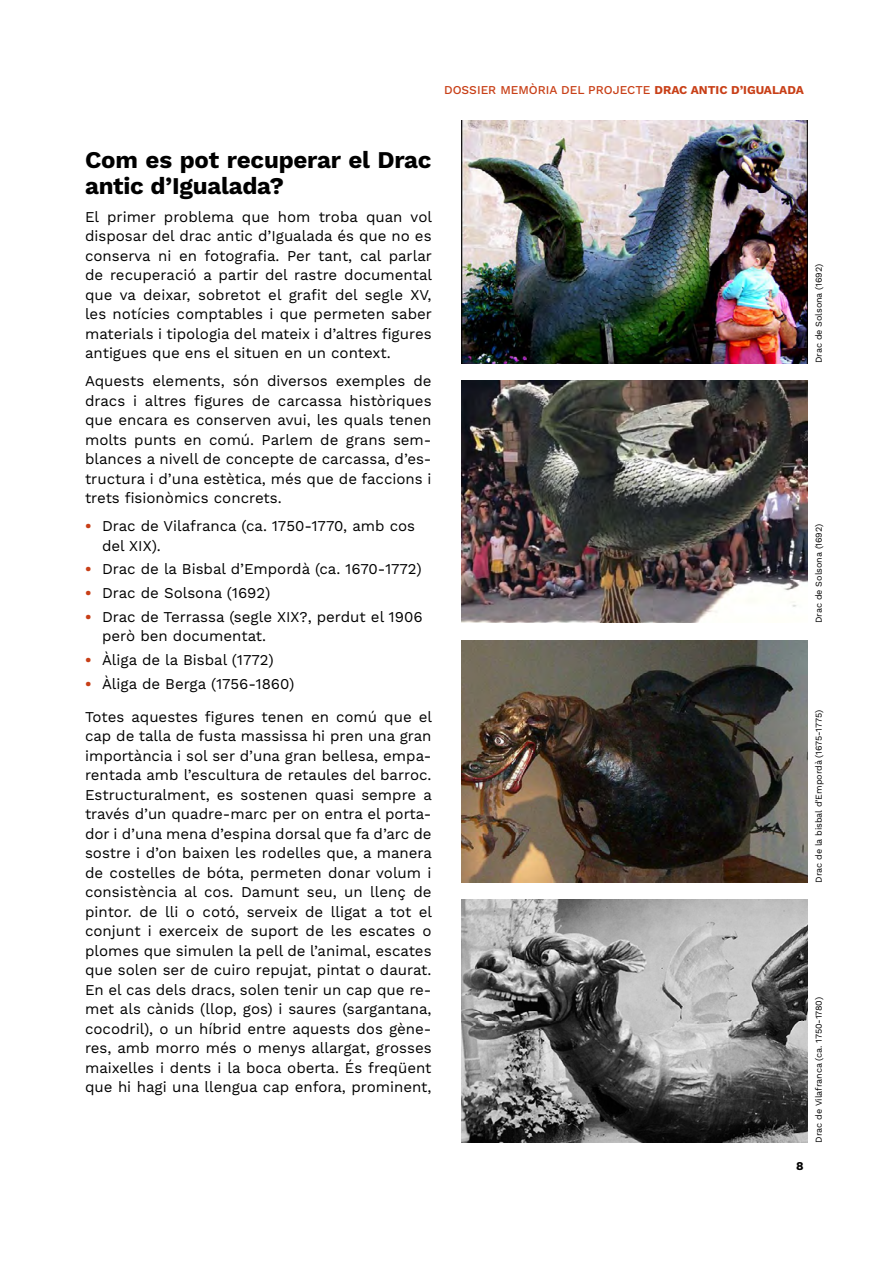
<style>
.page{position:relative;width:893px;height:1263px;background:#fff}
.page>*{position:absolute;margin:0;border:0;box-sizing:border-box;transform-origin:0 0}
.t1{font:700 24px/25.5px "Work Sans";letter-spacing:-.01em;color:#000}
.t2{font:15px/19.5px "Work Sans";color:#000;text-align:justify}
.t3{font:500 12px "Work Sans";color:#c83f17}
.t4{font:700 12px "Work Sans";color:#000}
.t5{font:9px "Work Sans";letter-spacing:-.01em;color:#000}
.s1{font-weight:700}
.s2{font-weight:700;color:#c83f17}
</style>
<div class="page">
<img style="left:461px;top:120px;width:347px;height:243px">
<img style="left:461px;top:380px;width:347px;height:243px">
<img style="left:461px;top:640px;width:347px;height:243px">
<img style="left:461px;top:900px;width:347px;height:242px">
<p class="t3" style="left:444px;top:83px;width:361px">DOSSIER MEMÒRIA DEL PROJECTE <span class="s1">DRAC ANTIC D’IGUALADA</span></p>
<h1 class="t1" style="left:85px;top:148px;width:348px">Com es pot recuperar el Drac antic d’Igualada?</h1>
<p class="t2" style="left:85px;top:207px;width:349px">El primer problema que hom troba quan vol disposar del drac antic d’Igualada és que no es conserva ni en fotografia. Per tant, cal parlar de recuperació a partir del rastre documental que va deixar, sobretot el grafit del segle XV, les notícies comptables i que permeten saber materials i tipologia del mateix i d’altres figures antigues que ens el situen en un context.</p>
<p class="t2" style="left:85px;top:372px;width:348px">Aquests elements, són diversos exemples de dracs i altres figures de carcassa històriques que encara es conserven avui, les quals tenen molts punts en comú. Parlem de grans sem&shy;blances a nivell de concepte de carcassa, d’es&shy;tructura i d’una estètica, més que de faccions i trets fisionòmics concrets.</p>
<p class="t2" style="left:102px;top:517px;width:315px;text-indent:-17px"><span class="s2">•</span> Drac de Vilafranca (ca. 1750-1770, amb cos del XIX).</p>
<p class="t2" style="left:85px;top:560px;width:338px"><span class="s2">•</span> Drac de la Bisbal d’Empordà (ca. 1670-1772)</p>
<p class="t2" style="left:85px;top:584px;width:187px"><span class="s2">•</span> Drac de Solsona (1692)</p>
<p class="t2" style="left:102px;top:608px;width:322px;text-indent:-17px"><span class="s2">•</span> Drac de Terrassa (segle XIX?, perdut el 1906 però ben documentat.</p>
<p class="t2" style="left:85px;top:651px;width:190px"><span class="s2">•</span> Àliga de la Bisbal (1772)</p>
<p class="t2" style="left:85px;top:668px;width:349px;line-height:32.5px"><span class="s2">•</span> Àliga de Berga (1756-1860)<br>Totes aquestes figures tenen en comú que el</p>
<p class="t2" style="left:85px;top:727px;width:349px">cap de talla de fusta massissa hi pren una gran importància i sol ser d’una gran bellesa, empa&shy;rentada amb l’escultura de retaules del barroc.<br>Estructuralment, es sostenen quasi sempre a través d’un quadre-marc per on entra el porta&shy;dor i d’una mena d’espina dorsal que fa d’arc de sostre i d’on baixen les rodelles que, a manera de costelles de bóta, permeten donar volum i consistència al cos. Damunt seu, un llenç de pintor. de lli o cotó, serveix de lligat a tot el conjunt i exerceix de suport de les escates o plomes que simulen la pell de l’animal, escates que solen ser de cuiro repujat, pintat o daurat.<br>En el cas dels dracs, solen tenir un cap que re&shy;met als cànids (llop, gos) i saures (sargantana, cocodril), o un híbrid entre aquests dos gène&shy;res, amb morro més o menys allargat, grosses maixelles i dents i la boca oberta. És freqüent que hi hagi una llengua cap enfora, prominent,</p>
<p class="t5" style="left:813px;top:363px;width:101px;rotate:-90deg">Drac de Solsona (1692)</p>
<p class="t5" style="left:813px;top:623px;width:101px;rotate:-90deg">Drac de Solsona (1692)</p>
<p class="t5" style="left:813px;top:883px;width:174px;rotate:-90deg">Drac de la bisbal d’Empordà (1675-1775)</p>
<p class="t4" style="left:796px;top:1159px;width:9px">8</p>
<p class="t5" style="left:813px;top:1142px;width:147px;rotate:-90deg">Drac de Vilafranca (ca. 1750-1780)</p>
</div>
